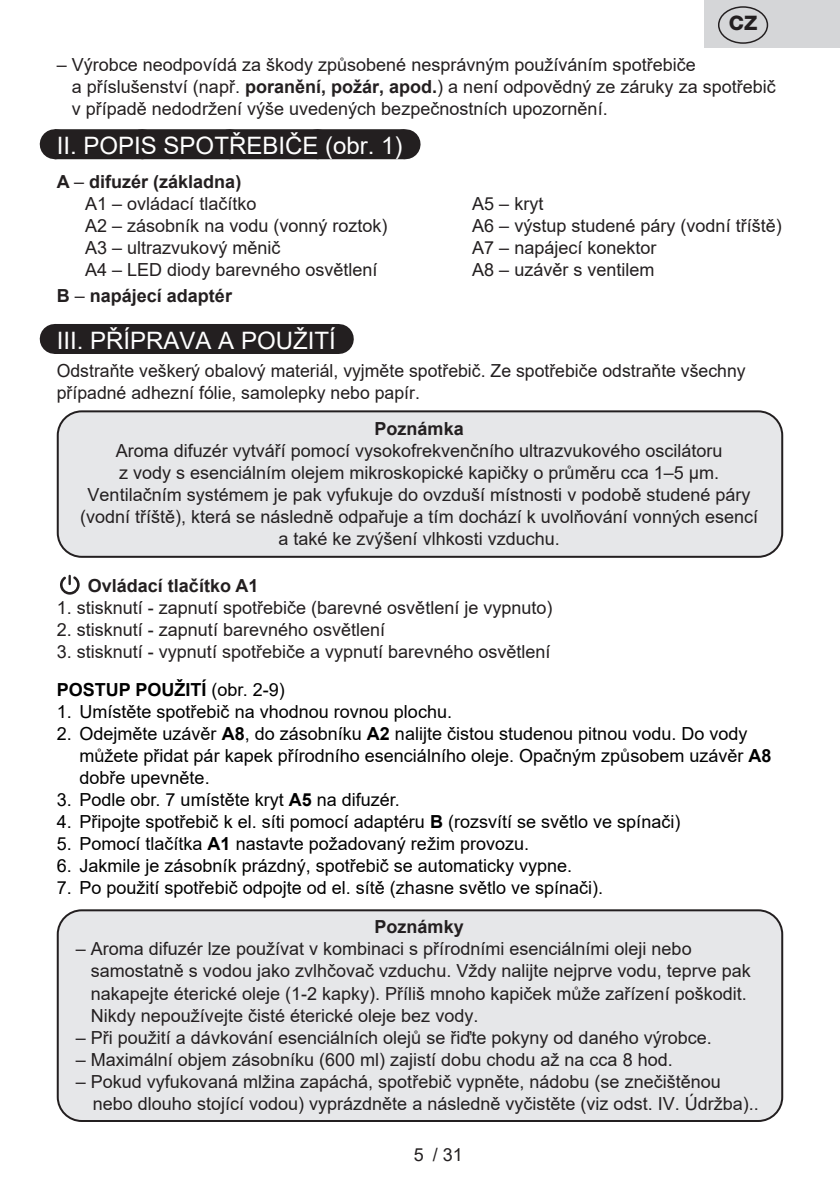
<style>
.page{position:relative;width:840px;height:1191px;background:#fff}
.page>*{position:absolute;margin:0;border:0;box-sizing:border-box;transform-origin:0 0}
.Grafický_nadpis_ETA{font:24px "Arial";color:#fff}
.t1{font:800 20px "Helvetica Neue OT";color:#231f20}
.Normální{font:18px/22px "Arial";color:#231f20}
.t2{font:18px/22px "Arial";color:#000}
._3_Text{font:18px "Arial";color:#231f20}
._3_Text-2{font:700 18px "Arial";color:#231f20}
._3_Text-3{font:700 18px "Arial";color:#000}
.Normální-2{font:700 18px "Arial";color:#231f20}
.s1{font-weight:700}
.s2{font-weight:400}
</style>
<div class="page">
<div style="left:55px;top:129px;width:349px;height:30px;background:#231f20"></div>
<svg style="left:142px;top:129px;width:218px;height:1px"></svg>
<hr style="left:404px;top:129px;width:1px;height:30px;background:#231f20">
<div style="left:55px;top:324px;width:282px;height:30px;background:#231f20"></div>
<hr style="left:337px;top:324px;width:1px;height:30px;background:#231f20">
<div style="left:58px;top:411px;width:723px;height:146px;background:#e6e7e9;border-radius:24px"></div>
<div style="left:57px;top:410px;width:725px;height:148px;border:2px solid #231f20;border-radius:24px"></div>
<svg style="left:60px;top:574px;width:20px;height:21px"></svg>
<div style="left:58px;top:910px;width:723px;height:211px;background:#e6e7e9;border-radius:24px"></div>
<div style="left:57px;top:909px;width:725px;height:213px;border:2px solid #231f20;border-radius:24px"></div>
<div style="left:704px;top:0;width:135px;height:48px;background:#d5d6d8"></div>
<div style="left:717px;top:6px;width:50px;height:38px;border:1px solid #231f20;border-radius:50%"></div>
<p class="t1" style="left:728px;top:11px;width:30px">CZ</p>
<p class="Normální" style="left:72px;top:53px;width:705px;text-indent:-15px">– Výrobce neodpovídá za škody způsobené nesprávným používáním spotřebiče<br>a příslušenství (např. <span class="s1">poranění, požár, apod.</span>) a není odpovědný ze záruky za spotřebič v případě nedodržení výše uvedených bezpečnostních upozornění.</p>
<p class="Grafický_nadpis_ETA" style="left:57px;top:129px;width:347px">II. POPIS SPOTŘEBIČE (obr. 1)</p>
<p class="_3_Text-2" style="left:57px;top:169px;width:186px">A <span class="s2">–</span> difuzér (základna)</p>
<p class="_3_Text" style="left:85px;top:191px;width:173px">A1 – ovládací tlačítko</p>
<p class="_3_Text" style="left:472px;top:191px;width:73px">A5 – kryt</p>
<p class="_3_Text" style="left:85px;top:213px;width:304px">A2 – zásobník na vodu (vonný roztok)</p>
<p class="_3_Text" style="left:472px;top:213px;width:311px">A6 – výstup studené páry (vodní tříště)</p>
<p class="_3_Text" style="left:85px;top:235px;width:197px">A3 – ultrazvukový měnič</p>
<p class="_3_Text" style="left:472px;top:235px;width:186px">A7 – napájecí konektor</p>
<p class="_3_Text" style="left:85px;top:257px;width:294px">A4 – LED diody barevného osvětlení</p>
<p class="_3_Text" style="left:472px;top:257px;width:184px">A8 – uzávěr s ventilem</p>
<p class="_3_Text-2" style="left:57px;top:283px;width:177px">B <span class="s2">–</span> napájecí adaptér</p>
<p class="Grafický_nadpis_ETA" style="left:57px;top:324px;width:280px">III. PŘÍPRAVA A POUŽITÍ</p>
<p class="Normální" style="left:57px;top:359px;width:690px">Odstraňte veškerý obalový materiál, vyjměte spotřebič. Ze spotřebiče odstraňte všechny případné adhezní fólie, samolepky nebo papír.</p>
<p class="Normální-2" style="left:374px;top:415px;width:91px">Poznámka</p>
<p class="Normální" style="left:80px;top:439px;width:679px;text-align:center">Aroma difuzér vytváří pomocí vysokofrekvenčního ultrazvukového oscilátoru<br>z vody s esenciálním olejem mikroskopické kapičky o průměru cca 1–5 μm.<br>Ventilačním systémem je pak vyfukuje do ovzduší místnosti v podobě studené páry (vodní tříště), která se následně odpařuje a tím dochází k uvolňování vonných esencí a také ke zvýšení vlhkosti vzduchu.</p>
<p class="_3_Text-2" style="left:88px;top:573px;width:172px">Ovládací tlačítko A1</p>
<p class="_3_Text" style="left:57px;top:595px;width:497px">1. stisknutí - zapnutí spotřebiče (barevné osvětlení je vypnuto)</p>
<p class="_3_Text" style="left:57px;top:617px;width:330px">2. stisknutí - zapnutí barevného osvětlení</p>
<p class="_3_Text" style="left:57px;top:639px;width:495px">3. stisknutí - vypnutí spotřebiče a vypnutí barevného osvětlení</p>
<p class="_3_Text-3" style="left:57px;top:677px;width:229px">POSTUP POUŽITÍ <span class="s2">(obr. 2-9)</span></p>
<p class="t2" style="left:57px;top:700px;width:396px">1. Umístěte spotřebič na vhodnou rovnou plochu.</p>
<p class="t2" style="left:79px;top:722px;width:693px;text-indent:-23px">2. Odejměte uzávěr <span class="s1">A8</span>, do zásobníku <span class="s1">A2</span> nalijte čistou studenou pitnou vodu. Do vody můžete přidat pár kapek přírodního esenciálního oleje. Opačným způsobem uzávěr <span class="s1">A8 </span>dobře upevněte.</p>
<p class="t2" style="left:57px;top:788px;width:344px">3. Podle obr. 7 umístěte kryt <span class="s1">A5</span> na difuzér.</p>
<p class="t2" style="left:57px;top:810px;width:624px">4. Připojte spotřebič k el. síti pomocí adaptéru <span class="s1">B</span> (rozsvítí se světlo ve spínači)</p>
<p class="t2" style="left:57px;top:832px;width:473px">5. Pomocí tlačítka <span class="s1">A1</span> nastavte požadovaný režim provozu.</p>
<p class="t2" style="left:57px;top:854px;width:516px">6. Jakmile je zásobník prázdný, spotřebič se automaticky vypne.</p>
<p class="t2" style="left:57px;top:876px;width:547px">7. Po použití spotřebič odpojte od el. sítě (zhasne světlo ve spínači).</p>
<p class="Normální-2" style="left:374px;top:914px;width:91px">Poznámky</p>
<p class="Normální" style="left:91px;top:938px;width:661px;text-indent:-15px">– Aroma difuzér lze používat v kombinaci s přírodními esenciálními oleji nebo samostatně s vodou jako zvlhčovač vzduchu. Vždy nalijte nejprve vodu, teprve pak nakapejte éterické oleje (1-2 kapky). Příliš mnoho kapiček může zařízení poškodit.<br>Nikdy nepoužívejte čisté éterické oleje bez vody.</p>
<p class="Normální" style="left:76px;top:1026px;width:637px">– Při použití a dávkování esenciálních olejů se řiďte pokyny od daného výrobce.</p>
<p class="Normální" style="left:76px;top:1048px;width:598px">– Maximální objem zásobníku (600 ml) zajistí dobu chodu až na cca 8 hod.</p>
<p class="Normální" style="left:93px;top:1070px;width:667px;text-indent:-17px">– Pokud vyfukovaná mlžina zapáchá, spotřebič vypněte, nádobu (se znečištěnou nebo dlouho stojící vodou) vyprázdněte a následně vyčistěte (viz odst. IV. Údržba)..</p>
<p class="Normální" style="left:413px;top:1143px;width:12px">5</p>
<p class="Normální" style="left:432px;top:1143px;width:32px">/ 31</p>
</div>
